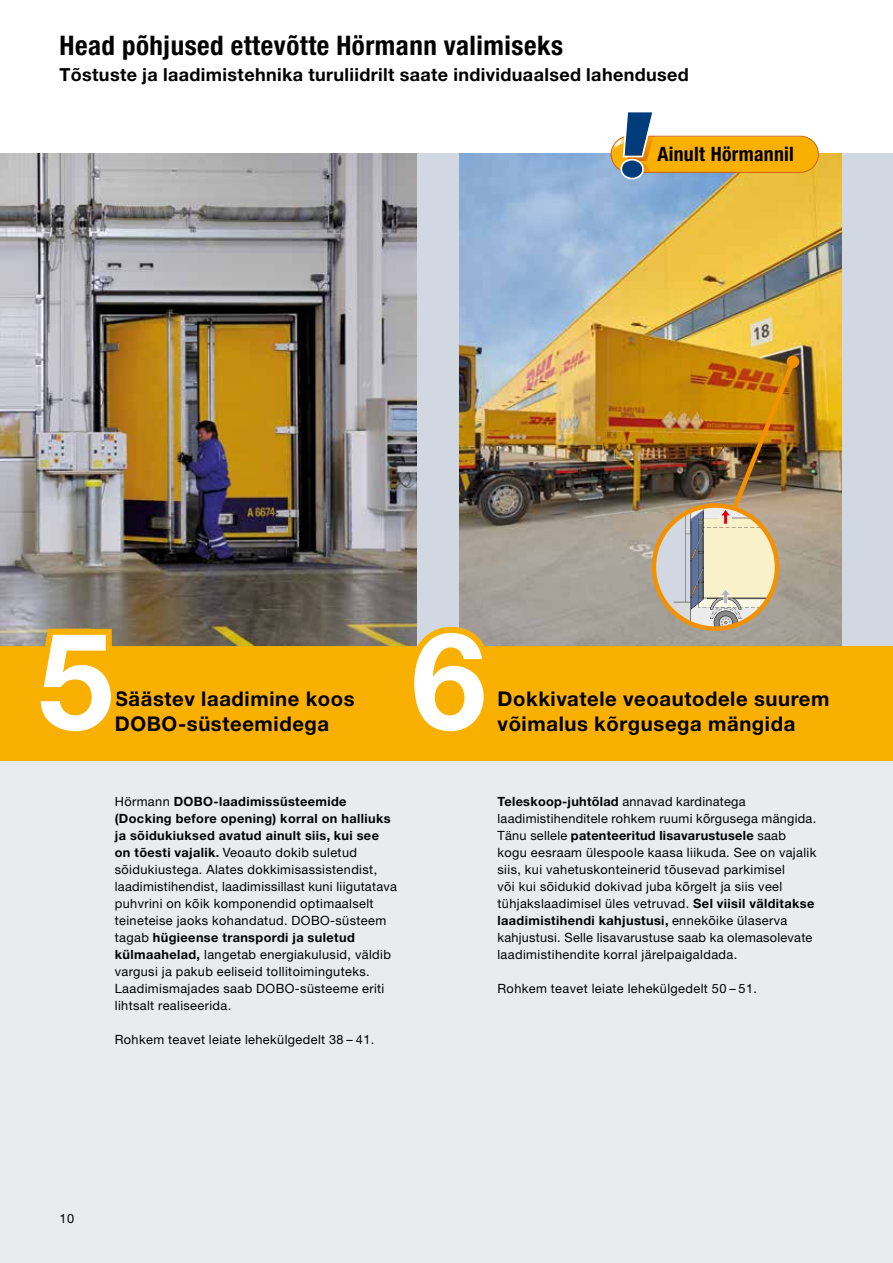
<style>
.page{position:relative;width:893px;height:1263px;background:#fff}
.page>*{position:absolute;margin:0;border:0;box-sizing:border-box;transform-origin:0 0}
.t1{font:700 135px "Hoermann Helvetica Neue";color:#fff}
.t2{font:700 condensed 27px "Hoermann Helvetica Neue";letter-spacing:.02em;color:#000}
.t3{font:700 20.25px/25.5px "Hoermann Helvetica Neue";letter-spacing:.03em;color:#000}
.t4{font:700 condensed 19.8px "Hoermann Helvetica Neue";letter-spacing:.015em;color:#000}
.t5{font:700 18px "Hoermann Helvetica Neue";letter-spacing:.02em;color:#000}
.t6{font:12.75px/17px "Hoermann Helvetica Neue Rm";letter-spacing:.03em;color:#000}
.t7{font:700 12.75px/17px "Hoermann Helvetica Neue";letter-spacing:.03em;color:#000}
.s1{font-family:"Hoermann Helvetica Neue Rm";font-weight:400}
.s2{font-family:"Hoermann Helvetica Neue";font-weight:700}
</style>
<div class="page">
<div style="left:0;top:153px;width:893px;height:1110px;background:#e8ecee"></div>
<div style="left:0;top:153px;width:893px;height:493px;background:#d2d8e1"></div>
<img style="left:0;top:153px;width:417px;height:493px">
<img style="left:459px;top:153px;width:383px;height:493px">
<div style="left:0;top:646px;width:893px;height:115px;background:#f9b000"></div>
<svg style="left:28px;top:623px;width:95px;height:23px;background:#bd9b46"></svg>
<svg style="left:402px;top:621px;width:94px;height:25px"></svg>
<svg style="left:654px;top:505px;width:123px;height:124px"></svg>
<img style="left:674px;top:356px;width:125px;height:273px">
<img style="left:690px;top:509px;width:29px;height:15px">
<div style="left:652px;top:503px;width:127px;height:128px;border:4px solid #f39100;border-radius:50%"></div>
<svg style="left:611px;top:112px;width:208px;height:67px"></svg>
<h2 class="t2" style="left:60px;top:27px;width:505px">Head põhjused ettevõtte Hörmann valimiseks</h2>
<h3 class="t5" style="left:60px;top:62px;width:631px">Tõstuste ja laadimistehnika turuliidrilt saate individuaalsed lahendused</h3>
<h3 class="t4" style="left:657px;top:140px;width:138px">Ainult Hörmannil</h3>
<h1 class="t1" style="left:38px;top:585px;width:77px">5</h1>
<h1 class="t1" style="left:411px;top:585px;width:77px">6</h1>
<h3 class="t3" style="left:115px;top:684px;width:241px">Säästev laadimine koos<br>DOBO-süsteemidega</h3>
<h3 class="t3" style="left:497px;top:684px;width:333px">Dokkivatele veoautodele suurem</h3>
<h3 class="t3" style="left:497px;top:710px;width:299px">võimalus kõrgusega mängida</h3>
<p class="t7" style="left:115px;top:792px;width:277px"><span class="s1">Hörmann</span> DOBO-laadimissüsteemide (Docking before opening) korral on halliuks ja sõidukiuksed avatud ainult siis, kui see</p>
<p class="t6" style="left:115px;top:843px;width:284px"><span class="s2">on tõesti vajalik.</span> Veoauto dokib suletud sõidukiustega. Alates dokkimisassistendist, laadimistihendist, laadimissillast kuni liigutatava puhvrini on kõik komponendid optimaalselt teineteise jaoks kohandatud. DOBO-süsteem</p>
<p class="t7" style="left:115px;top:928px;width:241px"><span class="s1">tagab</span> hügieense transpordi ja suletud</p>
<p class="t6" style="left:115px;top:945px;width:278px"><span class="s2">külmaahelad,</span> langetab energiakulusid, väldib vargusi ja pakub eeliseid tollitoiminguteks.<br>Laadimismajades saab DOBO-süsteeme eriti lihtsalt realiseerida.</p>
<p class="t6" style="left:115px;top:1030px;width:261px">Rohkem teavet leiate lehekülgedelt 38 – 41.</p>
<p class="t6" style="left:60px;top:1209px;width:16px">10</p>
<p class="t7" style="left:497px;top:792px;width:250px">Teleskoop-juhtõlad <span class="s1">annavad kardinatega</span></p>
<p class="t6" style="left:497px;top:809px;width:320px">laadimistihenditele rohkem ruumi kõrgusega mängida.</p>
<p class="t7" style="left:497px;top:826px;width:290px"><span class="s1">Tänu sellele</span> patenteeritud lisavarustusele <span class="s1">saab</span></p>
<p class="t6" style="left:497px;top:843px;width:320px">kogu eesraam ülespoole kaasa liikuda. See on vajalik siis, kui vahetuskonteinerid tõusevad parkimisel<br>või kui sõidukid dokivad juba kõrgelt ja siis veel tühjakslaadimisel üles vetruvad. <span class="s2">Sel viisil välditakse</span></p>
<p class="t7" style="left:497px;top:911px;width:291px">laadimistihendi kahjustusi, <span class="s1">ennekõike ülaserva</span></p>
<p class="t6" style="left:497px;top:928px;width:316px">kahjustusi. Selle lisavarustuse saab ka olemasolevate laadimistihendite korral järelpaigaldada.</p>
<p class="t6" style="left:497px;top:979px;width:261px">Rohkem teavet leiate lehekülgedelt 50 – 51.</p>
</div>
